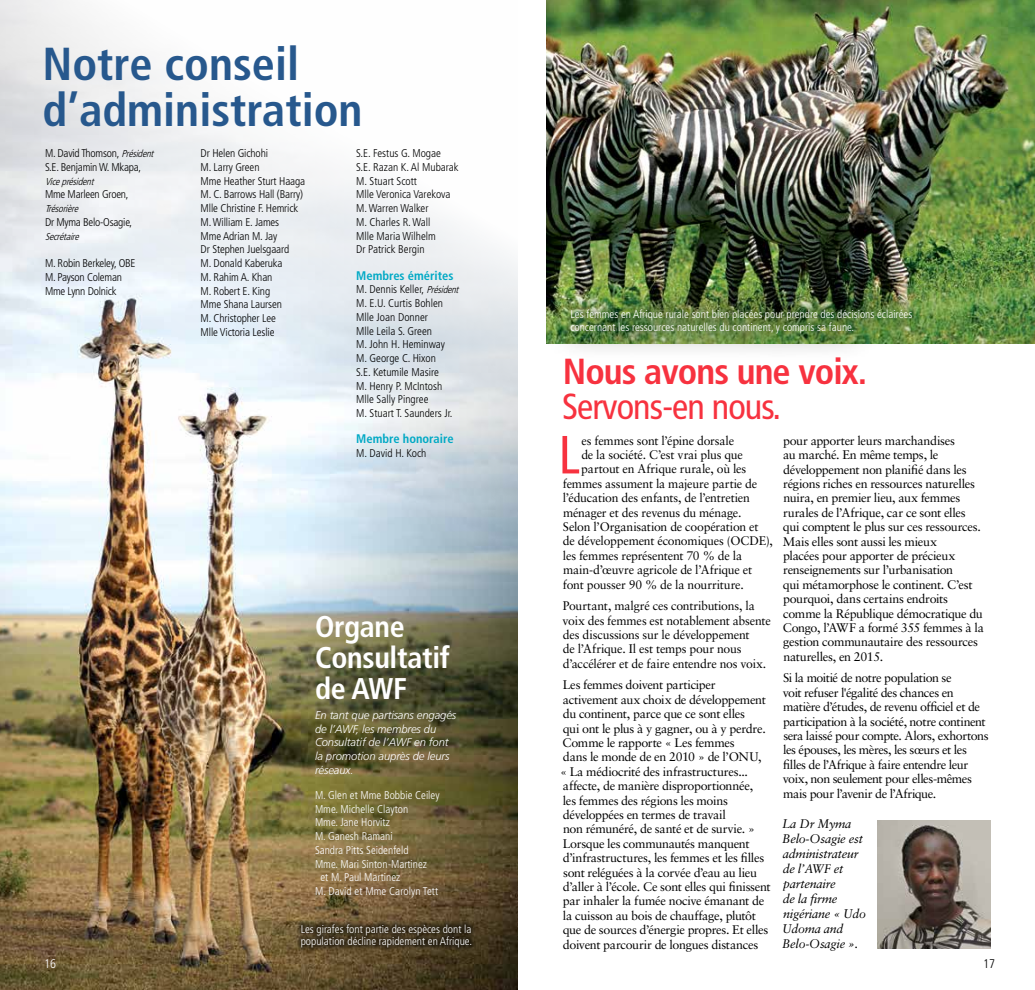
<style>
.page{position:relative;width:1035px;height:990px;background:#fff}
.page>*{position:absolute;margin:0;border:0;box-sizing:border-box;transform-origin:0 0}
.t1{font:condensed 53.75px "Frutiger LT Std";color:#f7323f}
.t2{font:700 condensed 46.25px/46.2px "Frutiger LT Std";color:#27588d}
.t3{font:700 condensed 36.25px "Frutiger LT Std";color:#f7323f}
.t4{font:condensed 36.25px "Frutiger LT Std";letter-spacing:-.025em;color:#f7323f}
.t5{font:700 condensed 30px/31.2px "Frutiger LT Std";color:#fff}
.t6{font:12.5px/14.4px "Sabon";letter-spacing:-.025em;color:#000}
.t7{font:italic 12.5px/15px "Sabon";letter-spacing:-.02em;color:#000}
.t8{font:700 condensed 12.5px "Frutiger LT Std";color:#00a9c5}
.t9{font:300 condensed 12.5px "Frutiger LT Std";color:#fff}
.t10{font:300 condensed 12.5px "Frutiger LT Std";color:#000}
.t11{font:300 condensed 11.25px/13.8px "Frutiger LT Std";letter-spacing:-.01em;color:#000}
.t12{font:300 condensed 11.25px/12.5px "Frutiger LT Std";color:#fff}
.t13{font:italic 300 11.25px/13.8px "Frutiger LT Std";letter-spacing:-.01em;color:#fff}
.t14{font:italic 300 condensed 10px "Frutiger LT Std";color:#000}
.s1{font-style:italic;font-size:10px}
</style>
<div class="page">
<img style="left:0;top:0;width:518px;height:990px">
<img style="left:878px;top:820px;width:112px;height:129px">
<img style="left:546px;top:0;width:489px;height:343px">
<div style="left:295px;top:918px;width:182px;height:35px;background:#000;opacity:.5"></div>
<div style="left:541px;top:280px;width:400px;height:82px;background:#000;opacity:.4"></div>
<h2 class="t2" style="left:42px;top:41px;width:322px">Notre conseil d’administration</h2>
<p class="t11" style="left:45px;top:147px;width:113px">M. David Thomson, <span class="s1">Président<br></span>S.E. Benjamin W. Mkapa,</p>
<p class="t14" style="left:45px;top:176px;width:53px">Viceprésident</p>
<p class="t11" style="left:45px;top:188px;width:85px">Mme Marleen Groen,</p>
<p class="t14" style="left:45px;top:203px;width:38px">Trésorière</p>
<p class="t11" style="left:45px;top:215px;width:89px">Dr Myma Belo-Osagie,</p>
<p class="t14" style="left:45px;top:231px;width:38px">Secrétaire</p>
<p class="t11" style="left:45px;top:257px;width:92px">M. Robin Berkeley, OBE<br>M. Payson Coleman<br>Mme Lynn Dolnick</p>
<p class="t11" style="left:201px;top:147px;width:106px">Dr Helen Gichohi<br>M. Larry Green<br>Mme Heather Sturt Haaga<br>M. C. Barrows Hall (Barry)<br>Mlle Christine F. Hemrick<br>M. William E. James<br>Mme Adrian M. Jay<br>Dr Stephen Juelsgaard<br>M. Donald Kaberuka<br>M. Rahim A. Khan<br>M. Robert E. King<br>Mme Shana Laursen<br>M. Christopher Lee<br>Mlle Victoria Leslie</p>
<p class="t11" style="left:356px;top:147px;width:104px">S.E. Festus G. Mogae<br>S.E. Razan K. Al Mubarak<br>M. Stuart Scott<br>Mlle Veronica Varekova<br>M. Warren Walker<br>M. Charles R. Wall<br>Mlle Maria Wilhelm<br>Dr Patrick Bergin</p>
<p class="t8" style="left:356px;top:268px;width:99px">Membres émérites</p>
<p class="t11" style="left:356px;top:283px;width:107px">M. Dennis Keller, <span class="s1">Président<br></span>M. E.U. Curtis Bohlen<br>Mlle Joan Donner<br>Mlle Leila S. Green<br>M. John H. Heminway<br>M. George C. Hixon<br>S.E. Ketumile Masire<br>M. Henry P. McIntosh<br>Mlle Sally Pingree<br>M. Stuart T. Saunders Jr.</p>
<p class="t8" style="left:356px;top:432px;width:99px">Membre honoraire</p>
<p class="t11" style="left:356px;top:447px;width:72px">M. David H. Koch</p>
<h3 class="t5" style="left:315px;top:611px;width:136px">Organe<br>Consultatif de AWF</h3>
<p class="t13" style="left:315px;top:708px;width:143px">En tant que partisans engagés de l’AWF, les membres du<br>Consultatif de l’AWF en font la promotion auprès de leurs réseaux.</p>
<p class="t12" style="left:315px;top:789px;width:126px">M. Glen et Mme Bobbie Ceiley</p>
<p class="t12" style="left:315px;top:803px;width:95px">Mme. Michelle Clayton</p>
<p class="t12" style="left:315px;top:816px;width:76px">Mme. Jane Horvitz</p>
<p class="t12" style="left:315px;top:830px;width:79px">M. Ganesh Ramani</p>
<p class="t12" style="left:315px;top:844px;width:95px">Sandra Pitts Seidenfeld</p>
<p class="t12" style="left:315px;top:858px;width:114px">Mme. Mari Sinton-Martinez</p>
<p class="t12" style="left:320px;top:871px;width:81px">et M. Paul Martinez</p>
<p class="t12" style="left:315px;top:885px;width:125px">M. David et Mme Carolyn Tett</p>
<p class="t12" style="left:301px;top:923px;width:173px">Les girafes font partie des espèces dont la population décline rapidement en Afrique.</p>
<p class="t12" style="left:570px;top:308px;width:343px">Les femmes en Afrique rurale sont bien placées pour prendre des décisions éclairées concernant les ressources naturelles du continent, y compris sa faune.</p>
<h3 class="t3" style="left:563px;top:350px;width:306px">Nous avons une voix.</h3>
<h3 class="t4" style="left:562px;top:385px;width:221px">Servons-en nous.</h3>
<h1 class="t1" style="left:558px;top:424px;width:18px">L</h1>
<p class="t6" style="left:581px;top:433px;width:154px">es femmes sont l’épine dorsale</p>
<p class="t6" style="left:783px;top:433px;width:203px">pour apporter leurs marchandises<br>au marché. En même temps, le développement non planifié dans les régions riches en ressources naturelles nuira, en premier lieu, aux femmes rurales de l’Afrique, car ce sont elles qui comptent le plus sur ces ressources.<br>Mais elles sont aussi les mieux<br>placées pour apporter de précieux renseignements sur l’urbanisation<br>qui métamorphose le continent. C’est pourquoi, dans certains endroits comme la République démocratique du Congo, l’AWF a formé 355 femmes à la gestion communautaire des ressources naturelles, en 2015.</p>
<p class="t6" style="left:783px;top:671px;width:207px">Si la moitié de notre population se<br>voit refuser l'égalité des chances en matière d’études, de revenu officiel et de participation à la société, notre continent sera laissé pour compte. Alors, exhortons les épouses, les mères, les sœurs et les filles de l’Afrique à faire entendre leur voix, non seulement pour elles-mêmes mais pour l’avenir de l’Afrique.</p>
<p class="t7" style="left:782px;top:816px;width:86px">La Dr Myma<br>Belo-Osagie est administrateur de l’AWF et partenaire<br>de la firme nigériane « Udo<br>Udoma and<br>Belo-Osagie ».</p>
<p class="t6" style="left:581px;top:447px;width:163px">de la société. C’est vrai plus que</p>
<p class="t6" style="left:581px;top:462px;width:167px">partout en Afrique rurale, où les</p>
<p class="t6" style="left:563px;top:476px;width:196px">femmes assument la majeure partie de</p>
<p class="t6" style="left:563px;top:491px;width:189px">l’éducation des enfants, de l’entretien</p>
<p class="t6" style="left:563px;top:505px;width:180px">ménager et des revenus du ménage.</p>
<p class="t6" style="left:563px;top:519px;width:197px">Selon l’Organisation de coopération et</p>
<p class="t6" style="left:563px;top:534px;width:211px">de développement économiques (OCDE),</p>
<p class="t6" style="left:563px;top:548px;width:181px">les femmes représentent 70 % de la</p>
<p class="t6" style="left:563px;top:563px;width:191px">main-d’œuvre agricole de l’Afrique et</p>
<p class="t6" style="left:563px;top:577px;width:183px">font pousser 90 % de la nourriture.</p>
<p class="t6" style="left:563px;top:599px;width:210px">Pourtant, malgré ces contributions, la voix des femmes est notablement absente des discussions sur le développement<br>de l’Afrique. Il est temps pour nous d’accélérer et de faire entendre nos voix.</p>
<p class="t6" style="left:560px;top:678px;width:212px">Les femmes doivent participer activement aux choix de développement du continent, parce que ce sont elles<br>qui ont le plus à y gagner, ou à y perdre.<br>Comme le rapporte « Les femmes<br>dans le monde de en 2010 » de l’ONU,<br>« La médiocrité des infrastructures... affecte, de manière disproportionnée,<br>les femmes des régions les moins développées en termes de travail<br>non rémunéré, de santé et de survie. » Lorsque les communautés manquent d’infrastructures, les femmes et les filles sont reléguées à la corvée d’eau au lieu d’aller à l’école. Ce sont elles qui finissent par inhaler la fumée nocive émanant de la cuisson au bois de chauffage, plutôt que de sources d’énergie propres. Et elles doivent parcourir de longues distances</p>
<p class="t9" style="left:44px;top:956px;width:13px">16</p>
<p class="t10" style="left:983px;top:956px;width:13px">17</p>
</div>
